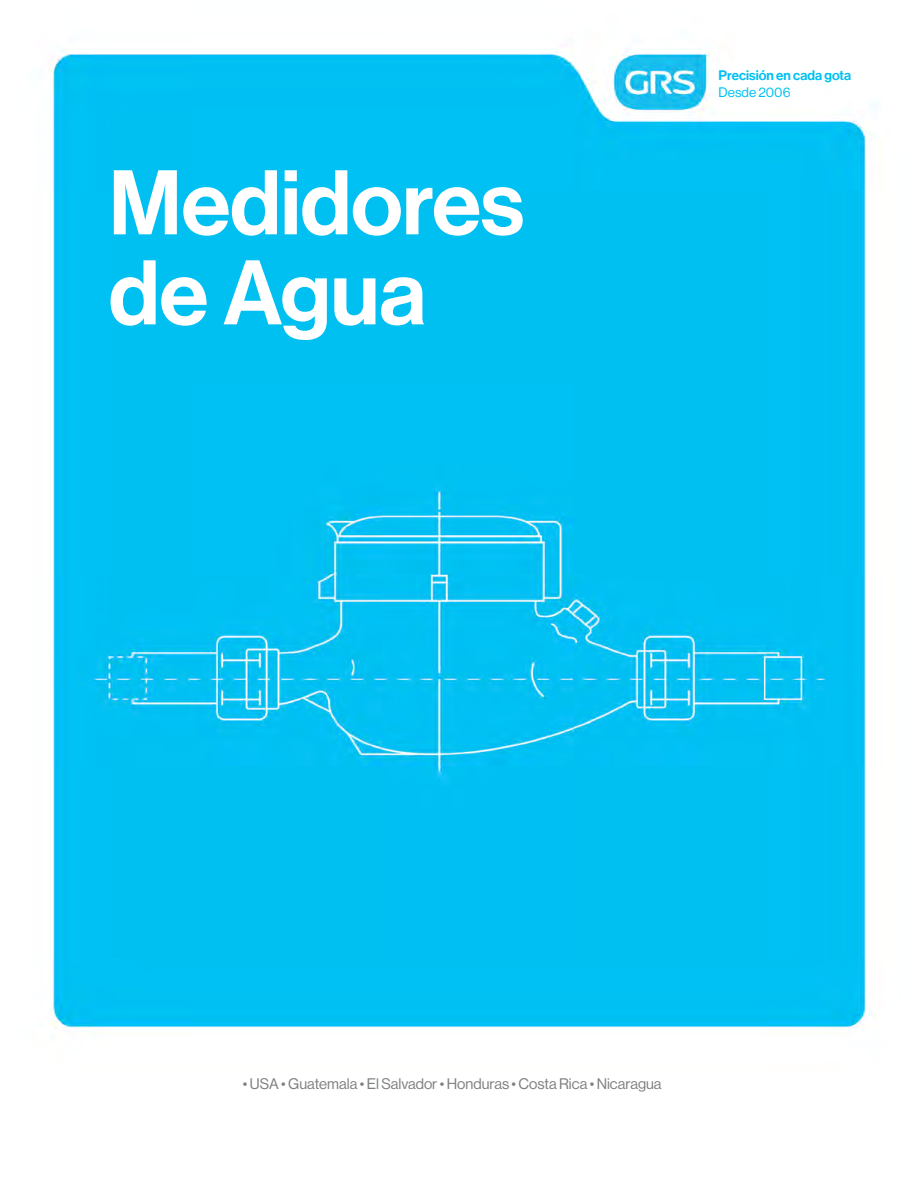
<style>
.page{position:relative;width:918px;height:1188px;background:#fff}
.page>*{position:absolute;margin:0;border:0;box-sizing:border-box;transform-origin:0 0}
.t1{font:89.55px/90px "N Haas Grotesk DS Pro 65 Md";color:#fff}
.t2{font:15px "N Haas Grotesk DS Pro 55 Rg";color:#7f8080}
.t3{font:13.5px "N Haas Grotesk DS Pro 65 Md";color:#00c0f3}
.t4{font:13.5px "Neue Haas Display";color:#00c0f3}
</style>
<div class="page">
<img style="left:49px;top:40px;width:827px;height:990px">
<h1 class="t1" style="left:109px;top:159px;width:417px">Medidores de Agua</h1>
<p class="t3" style="left:719px;top:68px;width:134px">Precisión en cada gota</p>
<p class="t4" style="left:719px;top:84px;width:73px">Desde 2006</p>
<p class="t2" style="left:243px;top:1075px;width:420px">• USA • Guatemala • El Salvador • Honduras • Costa Rica • Nicaragua</p>
</div>
